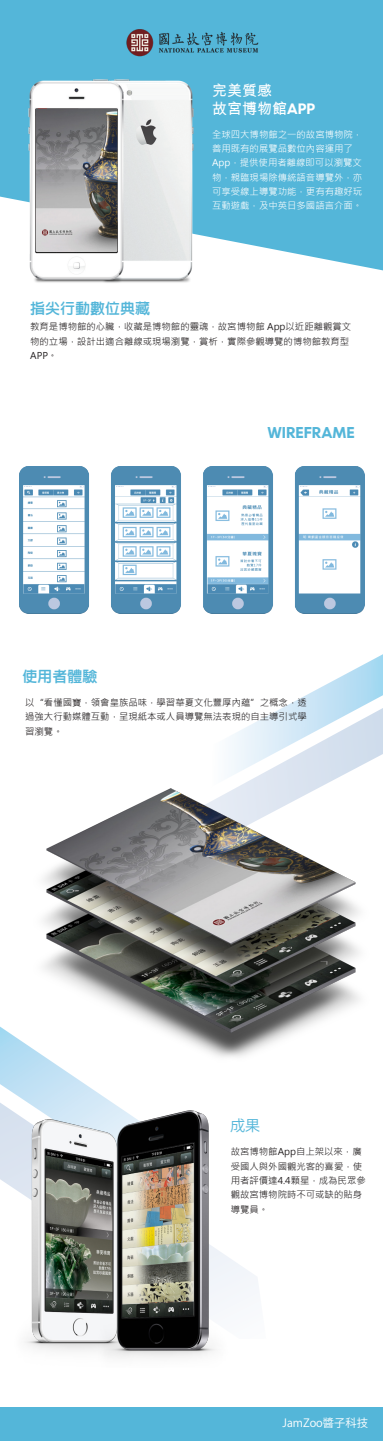
<style>
.page{position:relative;width:383px;height:1441px;background:#fff}
.page>*{position:absolute;margin:0;border:0;box-sizing:border-box;transform-origin:0 0}
.t1{font:800 15.62px "IKEA Sans TC";color:#54b6d9}
.t2{font:15px "Lin Gothic Extra";color:#54b6d9}
.t3{font:800 15px/18px "IKEA Sans TC";color:#fff}
.t4{font:15px "Koz Go Pro";color:#54b6d9}
.t5{font:11.25px "Koz Go Pro";color:#fff}
.t6{font:9.38px/14.4px "Microsoft Jheng Hei";color:#231f20}
.t7{font:9.38px/14.4px "Microsoft Jheng Hei";color:#fff}
</style>
<div class="page">
<svg style="left:0;top:0;width:382px;height:270px;background:#61bbdc"></svg>
<svg style="left:283px;top:655px;width:99px;height:53px"></svg>
<img style="left:27px;top:75px;width:169px;height:208px">
<svg style="left:0;top:1026px;width:23px;height:38px"></svg>
<svg style="left:0;top:1064px;width:258px;height:237px"></svg>
<svg style="left:229px;top:708px;width:153px;height:49px"></svg>
<img style="left:23px;top:754px;width:355px;height:328px">
<img style="left:14px;top:1106px;width:214px;height:252px">
<div style="left:0;top:1408px;width:382px;height:33px;background:#54b6d9"></div>
<img style="left:36px;top:109px;width:81px;height:143px">
<img style="left:121px;top:22px;width:143px;height:40px">
<img style="left:20px;top:466px;width:344px;height:148px">
<h2 class="t3" style="left:212px;top:80px;width:105px">完美質感<br>故宮博物館APP</h2>
<h2 class="t2" style="left:30px;top:300px;width:121px">指尖行動數位典藏</h2>
<p class="t7" style="left:212px;top:127px;width:151px">全球四大博物館之一的故宮博物院，善用既有的展覽品數位內容運用了<br>App，提供使用者離線即可以瀏覽文物，親臨現場除傳統語音導覽外，亦可享受線上導覽功能，更有有趣好玩互動遊戲，及中英日多國語言介面。</p>
<p class="t6" style="left:30px;top:319px;width:322px">教育是博物館的心臟，收藏是博物館的靈魂，故宮博物館 App以近距離觀賞文物的立場，設計出適合離線或現場瀏覽，賞析，實際參觀導覽的博物館教育型<br>APP。</p>
<h2 class="t2" style="left:22px;top:669px;width:76px">使用者體驗</h2>
<h1 class="t1" style="left:267px;top:419px;width:89px">WIREFRAME</h1>
<p class="t6" style="left:25px;top:695px;width:283px;text-align:justify">以“看懂國寶，領會皇族品味，學習華夏文化豐厚內藴”之概念，透過強大行動媒體互動，呈現紙本或人員導覽無法表現的自主導引式學習瀏覽。</p>
<h2 class="t4" style="left:230px;top:1116px;width:31px">成果</h2>
<p class="t6" style="left:230px;top:1144px;width:136px">故宮博物館App自上架以來，廣受國人與外國觀光客的喜愛，使用者評價達4.4顆星，成為民眾參觀故宮博物院時不可或缺的貼身導覽員。</p>
<p class="t5" style="left:282px;top:1415px;width:87px">JamZoo醬子科技</p>
</div>
